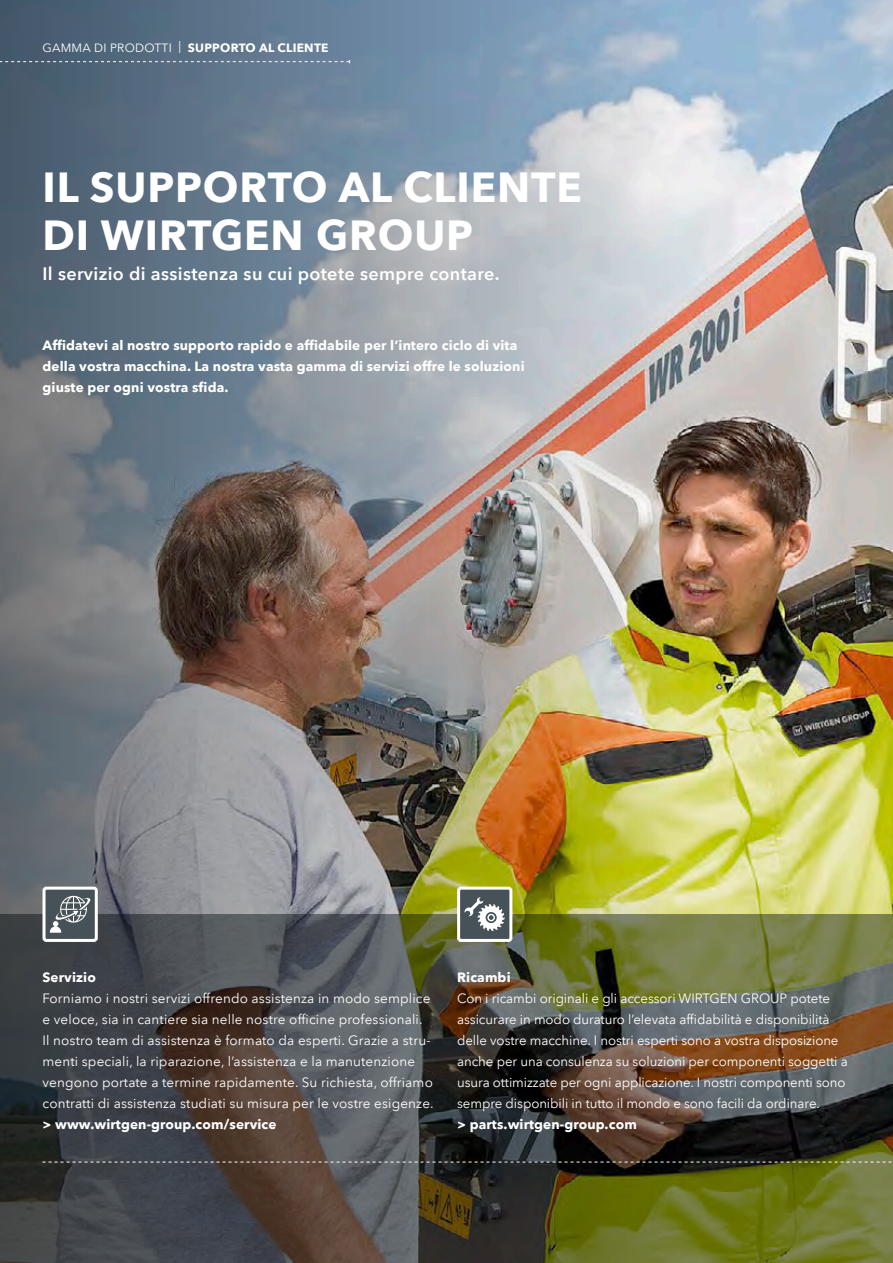
<style>
.page{position:relative;width:893px;height:1263px;background:#fff}
.page>*{position:absolute;margin:0;border:0;box-sizing:border-box;transform-origin:0 0}
.t1{font:700 42px/48px "Avenir Next LT Pro";letter-spacing:.02em;color:#fff}
.t2{font:600 18px "Avenir Next LT Pro";letter-spacing:.02em;color:#fff}
.t3{font:13.5px/21px "Avenir Next LT Pro";letter-spacing:-.005em;color:#fff}
.t4{font:700 13.5px/21px "Avenir Next LT Pro";letter-spacing:.01em;color:#fff}
.t5{font:700 12px "Avenir Next LT Pro";letter-spacing:.02em;color:#fff}
.s1{font-weight:400}
</style>
<div class="page">
<img style="left:677px;top:0;width:216px;height:914px">
<img style="left:0;top:0;width:677px;height:914px">
<svg style="left:0;top:914px;width:893px;height:349px;background:#4f4e3d"></svg>
<svg style="left:43px;top:1162px;width:850px;height:1px"></svg>
<svg style="left:0;top:60px;width:350px;height:3px"></svg>
<div style="left:44px;top:888px;width:52px;height:52px;background:#465257;border-radius:2px"></div>
<div style="left:43px;top:887px;width:55px;height:55px;border:3px solid #fff;border-radius:2px"></div>
<svg style="left:50px;top:896px;width:41px;height:37px"></svg>
<div style="left:459px;top:888px;width:52px;height:52px;background:#465257;border-radius:2px"></div>
<div style="left:457px;top:887px;width:55px;height:55px;border:3px solid #fff;border-radius:2px"></div>
<svg style="left:464px;top:897px;width:41px;height:34px"></svg>
<p class="t5" style="left:43px;top:40px;width:287px"><span class="s1">GAMMA DI PRODOTTI |</span> SUPPORTO AL CLIENTE</p>
<h1 class="t1" style="left:43px;top:163px;width:541px">IL SUPPORTO AL CLIENTE<br>DI WIRTGEN GROUP</h1>
<h2 class="t2" style="left:43px;top:263px;width:458px">Il servizio di assistenza su cui potete sempre contare.</h2>
<p class="t4" style="left:43px;top:335px;width:484px">Affidatevi al nostro supporto rapido e affidabile per l’intero ciclo di vita della vostra macchina. La nostra vasta gamma di servizi offre le soluzioni giuste per ogni vostra sfida.</p>
<p class="t4" style="left:43px;top:966px;width:55px">Servizio</p>
<p class="t3" style="left:43px;top:987px;width:393px">Forniamo i nostri servizi offrendo assistenza in modo semplice e veloce, sia in cantiere sia nelle nostre officine professionali.<br>Il nostro team di assistenza è formato da esperti. Grazie a stru&shy;menti speciali, la riparazione, l’assistenza e la manutenzione vengono portate a termine rapidamente. Su richiesta, offriamo contratti di assistenza studiati su misura per le vostre esigenze.</p>
<p class="t4" style="left:43px;top:1113px;width:236px">&gt; www.wirtgen-group.com/service</p>
<p class="t4" style="left:457px;top:966px;width:55px">Ricambi</p>
<p class="t3" style="left:457px;top:987px;width:392px">Con i ricambi originali e gli accessori WIRTGEN GROUP potete assicurare in modo duraturo l’elevata affidabilità e disponibilità delle vostre macchine. I nostri esperti sono a vostra disposizione anche per una consulenza su soluzioni per componenti soggetti a usura ottimizzate per ogni applicazione. I nostri componenti sono sempre disponibili in tutto il mondo e sono facili da ordinare.</p>
<p class="t4" style="left:457px;top:1113px;width:181px">&gt; parts.wirtgen-group.com</p>
</div>
